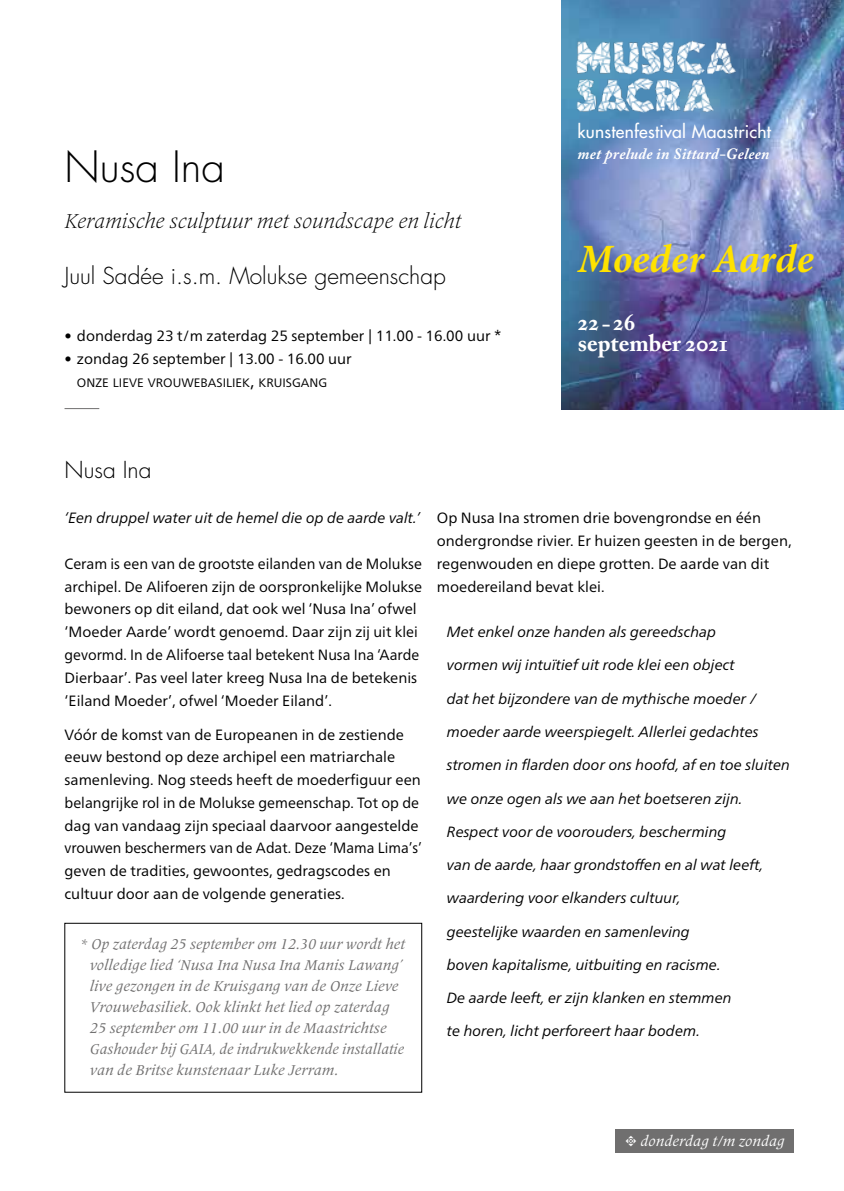
<style>
.page{position:relative;width:844px;height:1191px;background:#fff}
.page>*{position:absolute;margin:0;border:0;box-sizing:border-box;transform-origin:0 0}
.t1{font:300 42px "Futura";color:#000}
.t2{font:italic 700 40.25px "Minion Pro";color:#ffe200}
.t3{font:700 23.62px/20.5px "Adobe Caslon Pro";color:#fff}
.t4{font:300 22.75px "Futura";color:#000}
.t5{font:italic 300 21px "Frutiger Serif LT Pro";color:#000}
.t6{font:17.5px "Futura";letter-spacing:.015em;color:#fff}
.t7{font:italic 700 15.75px "Adobe Caslon Pro";letter-spacing:.015em;color:#fff}
.t8{font:14.88px/22.8px "Frutiger Neue LT Pro";color:#000}
.t9{font:italic 14.88px "Frutiger Neue LT Pro";color:#000}
.t10{font:italic 14.88px/21px "Frutiger Serif LT Pro";color:#706f6f}
.t11{font:italic 14.88px "Frutiger Serif LT Pro";color:#fff}
.t12{font:12.25px "Frutiger Neue LT Pro";color:#000}
.s1{font-size:17.5px}
.s2{font-family:"Type Embellishments One Let Plain";font-style:normal}
</style>
<div class="page">
<div style="left:615px;top:1129px;width:179px;height:24px;background:#706f6f"></div>
<hr style="left:64px;top:408px;width:35px;height:1px;background:#706f6f">
<img style="left:561px;top:0;width:282px;height:410px">
<img style="left:576px;top:40px;width:160px;height:37px">
<img style="left:565px;top:76px;width:160px;height:37px">
<div style="left:64px;top:923px;width:358px;height:169px;border:1px solid #000"></div>
<h1 class="t1" style="left:64px;top:140px;width:162px">Nusa Ina</h1>
<h3 class="t5" style="left:64px;top:208px;width:398px">Keramische sculptuur met soundscape en licht</h3>
<h3 class="t4" style="left:64px;top:261px;width:383px">Juul Sadée i.s.m. Molukse gemeenschap</h3>
<p class="t8" style="left:64px;top:325px;width:438px">• donderdag 23 t/m zaterdag 25 september | 11.00 - 16.00 uur *</p>
<p class="t8" style="left:64px;top:347px;width:289px">• zondag 26 september | 13.00 - 16.00 uur</p>
<p class="t12" style="left:77px;top:375px;width:252px">ONZE LIEVE VROUWEBASILIEK<span class="s1">,</span> KRUISGANG</p>
<p class="t6" style="left:577px;top:120px;width:195px">kunstenfestival Maastricht</p>
<p class="t7" style="left:577px;top:144px;width:193px">met prelude in Sittard-Geleen</p>
<h2 class="t2" style="left:578px;top:230px;width:237px">Moeder Aarde</h2>
<h3 class="t3" style="left:578px;top:312px;width:151px">22-26 september 2021</h3>
<h3 class="t4" style="left:64px;top:455px;width:88px">Nusa Ina</h3>
<p class="t9" style="left:64px;top:509px;width:357px">‘Een druppel water uit de hemel die op de aarde valt.’</p>
<p class="t8" style="left:64px;top:552px;width:359px">Ceram is een van de grootste eilanden van de Molukse archipel. De Alifoeren zijn de oorspronkelijke Molukse bewoners op dit eiland, dat ook wel ‘Nusa Ina’ ofwel ‘Moeder Aarde’ wordt genoemd. Daar zijn zij uit klei gevormd. In de Alifoerse taal betekent Nusa Ina ‘Aarde Dierbaar’. Pas veel later kreeg Nusa Ina de betekenis ‘Eiland Moeder’, ofwel ‘Moeder Eiland’.</p>
<p class="t8" style="left:64px;top:723px;width:359px">Vóór de komst van de Europeanen in de zestiende eeuw bestond op deze archipel een matriarchale samenleving. Nog steeds heeft de moederfiguur een belangrijke rol in de Molukse gemeenschap. Tot op de dag van vandaag zijn speciaal daarvoor aangestelde vrouwen beschermers van de Adat. Deze ‘Mama Lima’s’ geven de tradities, gewoontes, gedragscodes en cultuur door aan de volgende generaties.</p>
<p class="t10" style="left:90px;top:933px;width:316px;text-indent:-10px">* Op zaterdag 25 september om 12.30 uur wordt het volledige lied ‘Nusa Ina Nusa Ina Manis Lawang’ live gezongen in de Kruisgang van de Onze Lieve Vrouwebasiliek. Ook klinkt het lied op zaterdag 25 september om 11.00 uur in de Maastrichtse Gashouder bij GAIA, de indrukwekkende installatie van de Britse kunstenaar Luke Jerram.</p>
<p class="t8" style="left:437px;top:507px;width:356px">Op Nusa Ina stromen drie bovengrondse en één ondergrondse rivier. Er huizen geesten in de bergen, regenwouden en diepe grotten. De aarde van dit moedereiland bevat klei.</p>
<p class="t9" style="left:446px;top:623px;width:271px">Met enkel onze handen als gereedschap</p>
<p class="t9" style="left:446px;top:656px;width:289px">vormen wij intuïtief uit rode klei een object</p>
<p class="t9" style="left:446px;top:689px;width:311px">dat het bijzondere van de mythische moeder /</p>
<p class="t9" style="left:446px;top:723px;width:313px">moeder aarde weerspiegelt. Allerlei gedachtes</p>
<p class="t9" style="left:446px;top:756px;width:344px">stromen in flarden door ons hoofd, af en toe sluiten</p>
<p class="t9" style="left:446px;top:789px;width:297px">we onze ogen als we aan het boetseren zijn.</p>
<p class="t9" style="left:446px;top:822px;width:281px">Respect voor de voorouders, bescherming</p>
<p class="t9" style="left:446px;top:856px;width:318px">van de aarde, haar grondstoffen en al wat leeft,</p>
<p class="t9" style="left:446px;top:889px;width:235px">waardering voor elkanders cultuur,</p>
<p class="t9" style="left:446px;top:922px;width:244px">geestelijke waarden en samenleving</p>
<p class="t9" style="left:446px;top:955px;width:275px">boven kapitalisme, uitbuiting en racisme.</p>
<p class="t9" style="left:446px;top:989px;width:286px">De aarde leeft, er zijn klanken en stemmen</p>
<p class="t9" style="left:446px;top:1022px;width:254px">te horen, licht perforeert haar bodem.</p>
<p class="t11" style="left:625px;top:1131px;width:161px"><span class="s2">t</span> donderdag t/m zondag</p>
</div>
